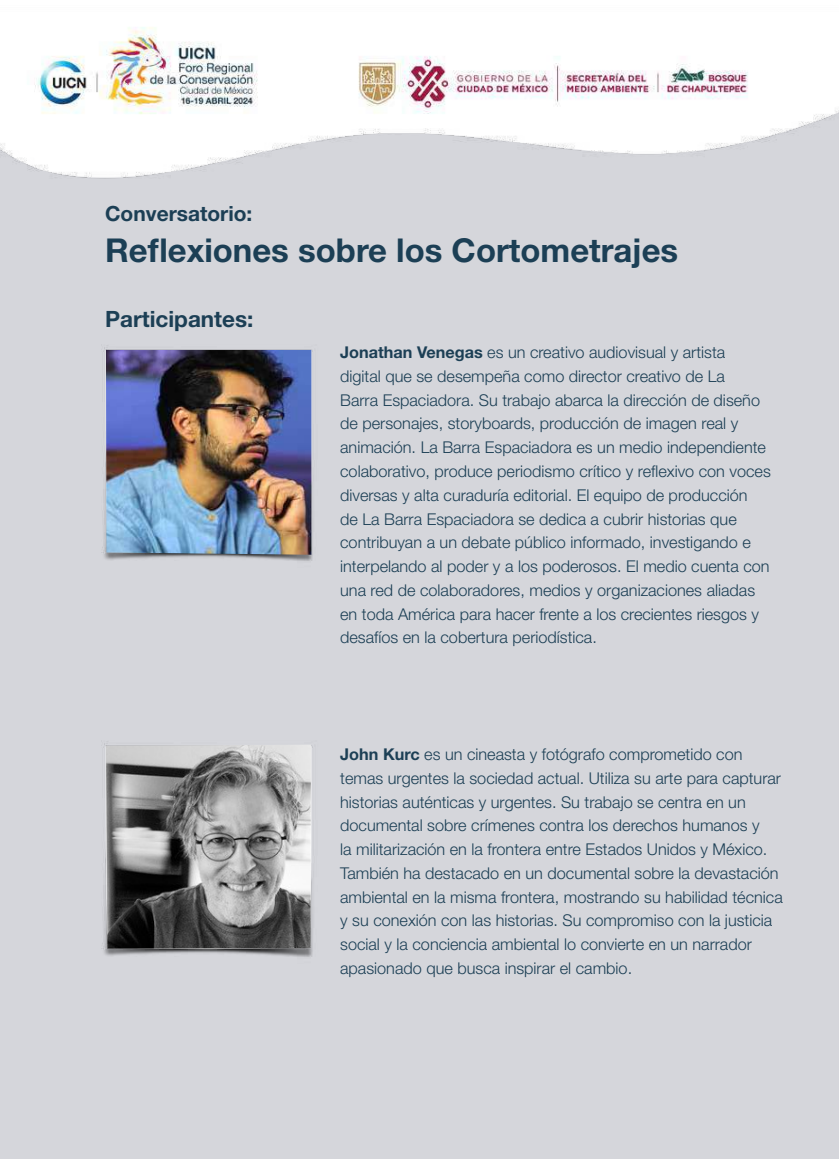
<style>
.page{position:relative;width:839px;height:1159px;background:#fff}
.page>*{position:absolute;margin:0;border:0;box-sizing:border-box;transform-origin:0 0}
.t1{font:700 32.88px "Helvetica Neue LT Std";color:#1c3f55}
.t2{font:700 22.5px "Helvetica Neue LT Std";color:#1c3f55}
.t3{font:700 20.88px "Helvetica Neue LT Std";color:#1c3f55}
.t4{font:300 16.25px/23.8px "Helvetica Neue LT Std";color:#1c3f55}
.s1{font-weight:700}
</style>
<div class="page">
<div style="left:0;top:0;width:838px;height:1159px;background:#d5d6db"></div>
<img style="left:101px;top:345px;width:212px;height:216px">
<img style="left:101px;top:741px;width:212px;height:216px">
<img style="left:106px;top:745px;width:205px;height:203px">
<img style="left:106px;top:350px;width:205px;height:205px">
<img style="left:0;top:0;width:838px;height:179px">
<p class="t3" style="left:105px;top:201px;width:149px">Conversatorio:</p>
<h1 class="t1" style="left:105px;top:230px;width:574px">Reflexiones sobre los Cortometrajes</h1>
<h2 class="t2" style="left:105px;top:305px;width:150px">Participantes:</h2>
<p class="t4" style="left:340px;top:340px;width:432px"><span class="s1">Jonathan Venegas</span> es un creativo audiovisual y artista<br>digital que se desempeña como director creativo de La<br>Barra Espaciadora. Su trabajo abarca la dirección de diseño de personajes, storyboards, producción de imagen real y animación. La Barra Espaciadora es un medio independiente colaborativo, produce periodismo crítico y reflexivo con voces diversas y alta curaduría editorial. El equipo de producción<br>de La Barra Espaciadora se dedica a cubrir historias que contribuyan a un debate público informado, investigando e interpelando al poder y a los poderosos. El medio cuenta con una red de colaboradores, medios y organizaciones aliadas en toda América para hacer frente a los crecientes riesgos y desafíos en la cobertura periodística.</p>
<p class="t4" style="left:340px;top:742px;width:444px"><span class="s1">John Kurc</span> es un cineasta y fotógrafo comprometido con temas urgentes la sociedad actual. Utiliza su arte para capturar historias auténticas y urgentes. Su trabajo se centra en un documental sobre crímenes contra los derechos humanos y<br>la militarización en la frontera entre Estados Unidos y México.<br>También ha destacado en un documental sobre la devastación ambiental en la misma frontera, mostrando su habilidad técnica y su conexión con las historias. Su compromiso con la justicia social y la conciencia ambiental lo convierte en un narrador apasionado que busca inspirar el cambio.</p>
</div>
